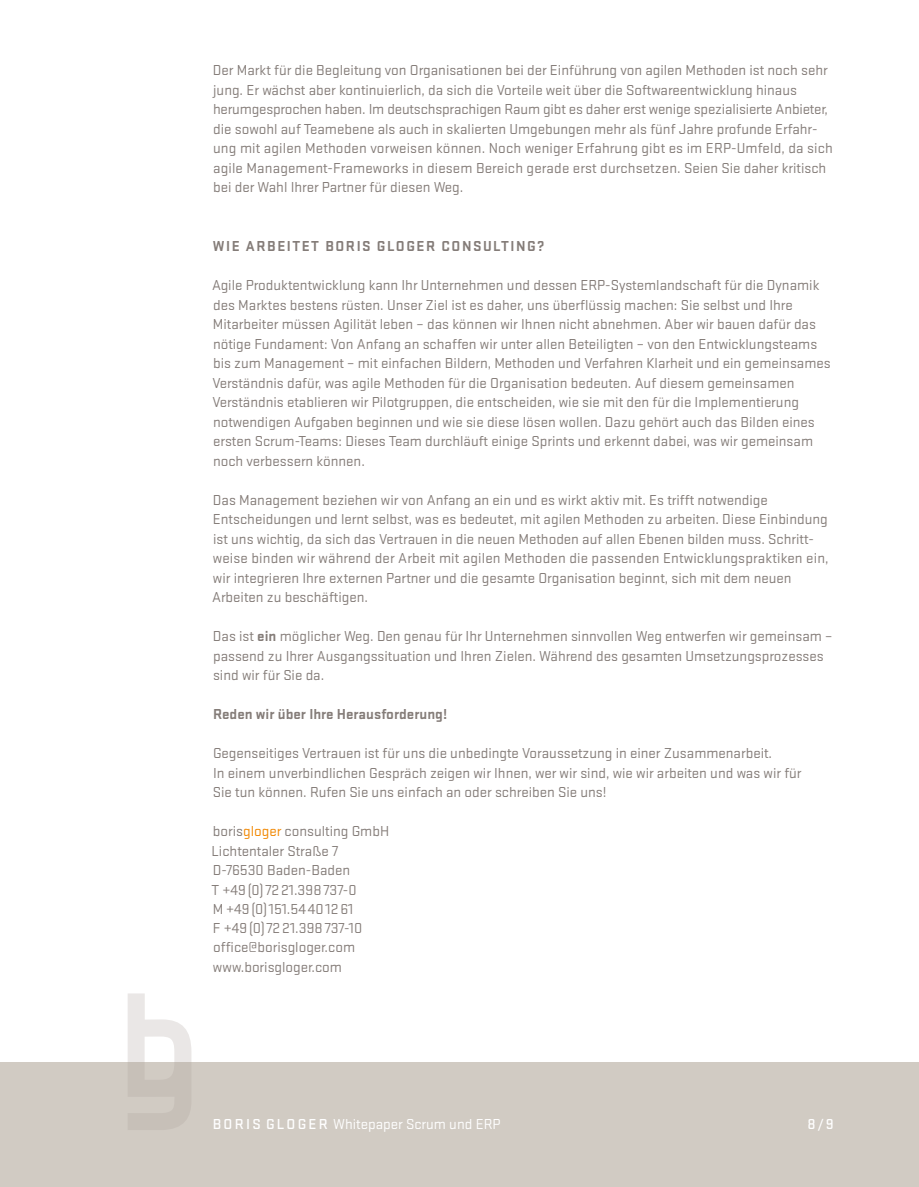
<style>
.page{position:relative;width:919px;height:1187px;background:#fff}
.page>*{position:absolute;margin:0;border:0;box-sizing:border-box;transform-origin:0 0}
.t1{font:15px/19.5px "Stratum 2";color:#847c78}
.t2{font:700 15px "Stratum 2";letter-spacing:.1em;color:#847c78}
.t3{font:15px "Stratum 2";color:#fff}
.t4{font:700 15px "Stratum 2";color:#847c78}
.t5{font:500 15px "Stratum 2";color:#fff}
.s1{font-weight:700}
.s2{color:#837b77}
.s3{color:#f18700}
.s4{font-weight:500}
</style>
<div class="page">
<div style="left:0;top:1062px;width:918px;height:124px;background:#d1cbc3"></div>
<svg style="left:128px;top:993px;width:63px;height:136px"></svg>
<p class="t1" style="left:213px;top:60px;width:621px">Der Markt für die Begleitung von Organisationen bei der Einführung von agilen Methoden ist noch sehr jung. Er wächst aber kontinuierlich, da sich die Vorteile weit über die Softwareentwicklung hinaus herumgesprochen haben. Im deutschsprachigen Raum gibt es daher erst wenige spezialisierte Anbieter, die sowohl auf Teamebene als auch in skalierten Umgebungen mehr als fünf Jahre profunde Erfahr&shy;ung mit agilen Methoden vorweisen können. Noch weniger Erfahrung gibt es im ERP-Umfeld, da sich agile Management-Frameworks in diesem Bereich gerade erst durchsetzen. Seien Sie daher kritisch bei der Wahl Ihrer Partner für diesen Weg.</p>
<p class="t2" style="left:213px;top:236px;width:333px">WIE ARBEITET BORIS GLOGER CONSULTING?</p>
<p class="t1" style="left:212px;top:274px;width:620px">Agile Produktentwicklung kann Ihr Unternehmen und dessen ERP-Systemlandschaft für die Dynamik des Marktes bestens rüsten. Unser Ziel ist es daher, uns überflüssig machen: Sie selbst und Ihre Mitarbeiter müssen Agilität leben – das können wir Ihnen nicht abnehmen. Aber wir bauen dafür das nötige Fundament: Von Anfang an schaffen wir unter allen Beteiligten – von den Entwicklungsteams bis zum Management – mit einfachen Bildern, Methoden und Verfahren Klarheit und ein gemeinsames Verständnis dafür, was agile Methoden für die Organisation bedeuten. Auf diesem gemeinsamen Verständnis etablieren wir Pilotgruppen, die entscheiden, wie sie mit den für die Implementierung notwendigen Aufgaben beginnen und wie sie diese lösen wollen. Dazu gehört auch das Bilden eines ersten Scrum-Teams: Dieses Team durchläuft einige Sprints und erkennt dabei, was wir gemeinsam noch verbessern können.</p>
<p class="t1" style="left:212px;top:489px;width:618px">Das Management beziehen wir von Anfang an ein und es wirkt aktiv mit. Es trifft notwendige Entscheidungen und lernt selbst, was es bedeutet, mit agilen Methoden zu arbeiten. Diese Einbindung ist uns wichtig, da sich das Vertrauen in die neuen Methoden auf allen Ebenen bilden muss. Schritt&shy;weise binden wir während der Arbeit mit agilen Methoden die passenden Entwicklungspraktiken ein, wir integrieren Ihre externen Partner und die gesamte Organisation beginnt, sich mit dem neuen Arbeiten zu beschäftigen.</p>
<p class="t1" style="left:213px;top:625px;width:621px">Das ist <span class="s1">ein</span> möglicher Weg. Den genau für Ihr Unternehmen sinnvollen Weg entwerfen wir gemeinsam – passend zu Ihrer Ausgangssituation und Ihren Zielen. Während des gesamten Umsetzungsprozesses sind wir für Sie da.</p>
<p class="t4" style="left:213px;top:704px;width:235px">Reden wir über Ihre Herausforderung!</p>
<p class="t1" style="left:213px;top:742px;width:590px">Gegenseitiges Vertrauen ist für uns die unbedingte Voraussetzung in einer Zusammenarbeit.<br>In einem unverbindlichen Gespräch zeigen wir Ihnen, wer wir sind, wie wir arbeiten und was wir für<br>Sie tun können. Rufen Sie uns einfach an oder schreiben Sie uns!</p>
<p class="t1" style="left:211px;top:820px;width:179px"><span class="s2">boris</span><span class="s3">gloger</span> consulting GmbH<br>Lichtentaler Straße 7<br>D-76530 Baden-Baden<br>T +49 (0) 72 21.398 737-0<br>M +49 (0) 151.54 40 12 61<br>F +49 (0) 72 21.398 737-10 office@borisgloger.com www.borisgloger.com</p>
<p class="t3" style="left:213px;top:1114px;width:289px"><span class="s4">BORIS GLOGER</span> Whitepaper Scrum und ERP</p>
<p class="t5" style="left:807px;top:1114px;width:28px">8/9</p>
</div>
